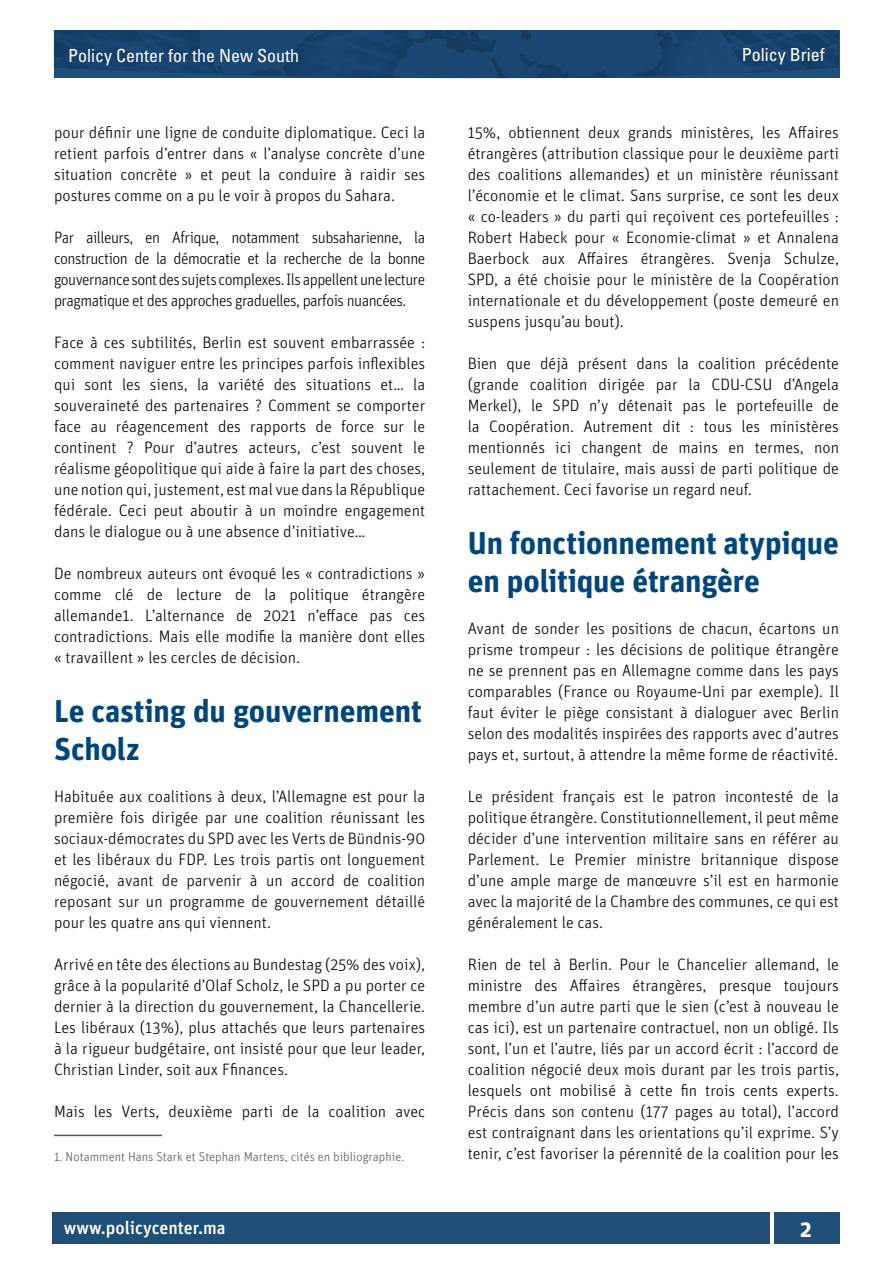
<style>
.page{position:relative;width:893px;height:1263px;background:#fff}
.page>*{position:absolute;margin:0;border:0;box-sizing:border-box;transform-origin:0 0}
.t1{font:700 31.5px/37.8px "Unit Pro";letter-spacing:-.005em;color:#00467e}
.t2{font:700 22.5px "Unit Pro";color:#fff}
.t3{font:condensed 18px "Univers LT Std";color:#fff}
.t4{font:500 18px "Unit Pro";color:#fff}
.t5{font:300 16.5px/21px "Unit Pro";color:#000;text-align:justify}
.t6{font:300 16.5px/21px "Unit Pro";color:#000;text-align:justify;scale:.96 1}
.t7{font:300 12.75px "Unit Pro";color:#58585c}
</style>
<div class="page">
<div style="left:52px;top:1212px;width:718px;height:31px;background:#1f4e79"></div>
<div style="left:774px;top:1212px;width:65px;height:31px;background:#1f4e79"></div>
<img style="left:54px;top:30px;width:785px;height:49px">
<hr style="left:54px;top:1135px;width:108px;height:1px;background:#58585c">
<p class="t3" style="left:68px;top:44px;width:232px">Policy Center for the New South</p>
<p class="t3" style="left:742px;top:43px;width:84px">Policy Brief</p>
<p class="t5" style="left:54px;top:122px;width:373px">pour définir une ligne de conduite diplomatique. Ceci la retient parfois d’entrer dans « l’analyse concrète d’une situation concrète » et peut la conduire à raidir ses postures comme on a pu le voir à propos du Sahara.</p>
<p class="t6" style="left:54px;top:227px;width:388px">Par ailleurs, en Afrique, notamment subsaharienne, la construction de la démocratie et la recherche de la bonne gouvernance sont des sujets complexes. Ils appellent une lecture pragmatique et des approches graduelles, parfois nuancées.</p>
<p class="t5" style="left:54px;top:332px;width:373px">Face à ces subtilités, Berlin est souvent embarrassée : comment naviguer entre les principes parfois inflexibles qui sont les siens, la variété des situations et… la souveraineté des partenaires ? Comment se comporter face au réagencement des rapports de force sur le continent ? Pour d’autres acteurs, c’est souvent le réalisme géopolitique qui aide à faire la part des choses, une notion qui, justement, est mal vue dans la République fédérale. Ceci peut aboutir à un moindre engagement dans le dialogue ou à une absence d’initiative…</p>
<p class="t5" style="left:54px;top:563px;width:373px">De nombreux auteurs ont évoqué les « contradictions » comme clé de lecture de la politique étrangère allemande1. L’alternance de 2021 n’efface pas ces contradictions. Mais elle modifie la manière dont elles « travaillent » les cercles de décision.</p>
<h1 class="t1" style="left:54px;top:692px;width:369px">Le casting du gouvernement<br>Scholz</h1>
<p class="t5" style="left:54px;top:786px;width:373px">Habituée aux coalitions à deux, l’Allemagne est pour la première fois dirigée par une coalition réunissant les sociaux-démocrates du SPD avec les Verts de Bündnis-90 et les libéraux du FDP. Les trois partis ont longuement négocié, avant de parvenir à un accord de coalition reposant sur un programme de gouvernement détaillé pour les quatre ans qui viennent.</p>
<p class="t5" style="left:54px;top:954px;width:373px">Arrivé en tête des élections au Bundestag (25% des voix), grâce à la popularité d’Olaf Scholz, le SPD a pu porter ce dernier à la direction du gouvernement, la Chancellerie.<br>Les libéraux (13%), plus attachés que leurs partenaires à la rigueur budgétaire, ont insisté pour que leur leader, Christian Linder, soit aux Ffinances.</p>
<p class="t5" style="left:54px;top:1101px;width:373px">Mais les Verts, deuxième parti de la coalition avec</p>
<p class="t7" style="left:54px;top:1149px;width:352px">1. Notamment Hans Stark et Stephan Martens, cités en bibliographie.</p>
<p class="t5" style="left:468px;top:122px;width:373px">15%, obtiennent deux grands ministères, les Affaires étrangères (attribution classique pour le deuxième parti des coalitions allemandes) et un ministère réunissant l’économie et le climat. Sans surprise, ce sont les deux « co-leaders » du parti qui reçoivent ces portefeuilles :<br>Robert Habeck pour « Economie-climat » et Annalena Baerbock aux Affaires étrangères. Svenja Schulze, SPD, a été choisie pour le ministère de la Coopération internationale et du développement (poste demeuré en suspens jusqu’au bout).</p>
<p class="t5" style="left:468px;top:353px;width:373px">Bien que déjà présent dans la coalition précédente (grande coalition dirigée par la CDU-CSU d’Angela Merkel), le SPD n’y détenait pas le portefeuille de la Coopération. Autrement dit : tous les ministères mentionnés ici changent de mains en termes, non seulement de titulaire, mais aussi de parti politique de rattachement. Ceci favorise un regard neuf.</p>
<h1 class="t1" style="left:468px;top:524px;width:373px">Un fonctionnement atypique en politique étrangère</h1>
<p class="t5" style="left:468px;top:618px;width:373px">Avant de sonder les positions de chacun, écartons un prisme trompeur : les décisions de politique étrangère ne se prennent pas en Allemagne comme dans les pays comparables (France ou Royaume-Uni par exemple). Il faut éviter le piège consistant à dialoguer avec Berlin selon des modalités inspirées des rapports avec d’autres pays et, surtout, à attendre la même forme de réactivité.</p>
<p class="t5" style="left:468px;top:786px;width:373px">Le président français est le patron incontesté de la politique étrangère. Constitutionnellement, il peut même décider d’une intervention militaire sans en référer au Parlement. Le Premier ministre britannique dispose d’une ample marge de manœuvre s’il est en harmonie avec la majorité de la Chambre des communes, ce qui est généralement le cas.</p>
<p class="t5" style="left:468px;top:954px;width:373px">Rien de tel à Berlin. Pour le Chancelier allemand, le ministre des Affaires étrangères, presque toujours membre d’un autre parti que le sien (c’est à nouveau le cas ici), est un partenaire contractuel, non un obligé. Ils sont, l’un et l’autre, liés par un accord écrit : l’accord de coalition négocié deux mois durant par les trois partis, lesquels ont mobilisé à cette fin trois cents experts.<br>Précis dans son contenu (177 pages au total), l’accord est contraignant dans les orientations qu’il exprime. S’y tenir, c’est favoriser la pérennité de la coalition pour les</p>
<p class="t4" style="left:64px;top:1216px;width:164px">www.policycenter.ma</p>
<h2 class="t2" style="left:800px;top:1214px;width:13px">2</h2>
</div>
